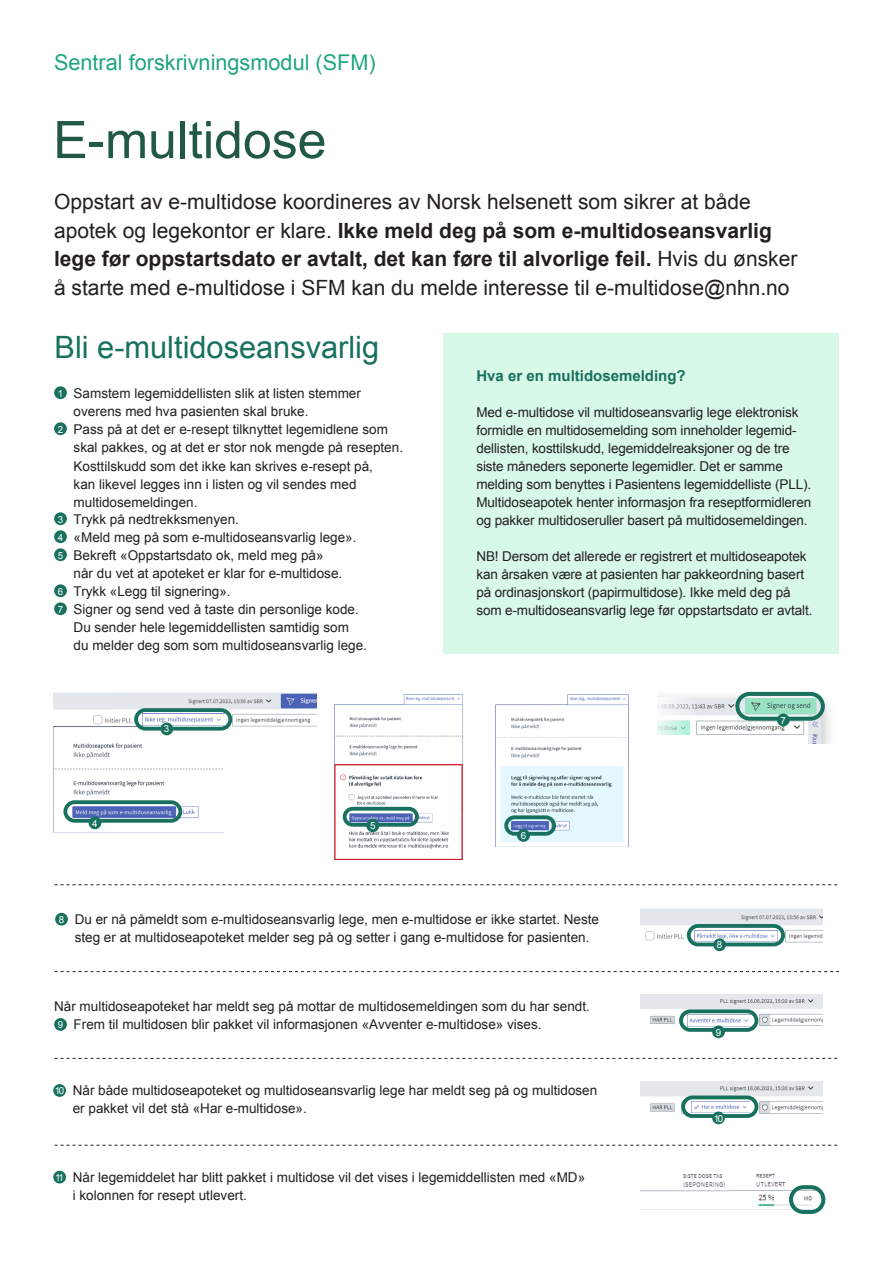
<style>
.page{position:relative;width:893px;height:1263px;background:#fff}
.page>*{position:absolute;margin:0;border:0;box-sizing:border-box;transform-origin:0 0}
.H1_NHN_underoverskrift{font:51.75px "Arial";color:#215945}
.H2_NHN_mellomtittel{font:30.75px "Arial";color:#18705f}
.t1{font:21.75px "Arial";color:#1ea57f}
.NHN_Ingress{font:21px/28.5px "Arial";color:#231f20}
.NHN_brødtekst{font:700 15px "Arial";color:#18705f}
.NHN_brødtekst_innrykk_tallpunkt{font:13.5px/18px "Arial";color:#231f20}
.NHN_brødtekst-2{font:13.5px/18px "Arial";letter-spacing:-.01em;color:#231f20}
.t2{font:9.75px "Arial";color:#fff}
.s1{font-weight:700}
</style>
<div class="page">
<div style="left:632px;top:689px;width:204px;height:78px;background:#231f20;opacity:.45"></div>
<img style="left:695px;top:698px;width:126px;height:46px">
<div style="left:625px;top:744px;width:215px;height:57px;background:#fff"></div>
<div style="left:735px;top:692px;width:90px;height:29px;border:4px solid #18705f;border-radius:12px"></div>
<div style="left:777px;top:713px;width:13px;height:13px;background:#18705f;border-radius:50%"></div>
<div style="left:603px;top:679px;width:53px;height:97px;background:#fff"></div>
<svg style="left:656px;top:697px;width:39px;height:47px"></svg>
<img style="left:138px;top:692px;width:179px;height:38px">
<img style="left:53px;top:715px;width:171px;height:118px">
<div style="left:63px;top:800px;width:119px;height:23px;border:4px solid #18705f;border-radius:9px"></div>
<div style="left:89px;top:816px;width:12px;height:13px;background:#18705f;border-radius:50%"></div>
<img style="left:334px;top:694px;width:129px;height:165px">
<svg style="left:55px;top:971px;width:784px;height:1px"></svg>
<svg style="left:55px;top:1058px;width:782px;height:1px"></svg>
<svg style="left:55px;top:1145px;width:782px;height:1px"></svg>
<svg style="left:55px;top:884px;width:782px;height:1px"></svg>
<div style="left:54px;top:1018px;width:13px;height:13px;background:#18705f;border-radius:50%"></div>
<div style="left:53px;top:1084px;width:13px;height:13px;background:#18705f;border-radius:50%"></div>
<div style="left:53px;top:1171px;width:13px;height:12px;background:#18705f;border-radius:50%"></div>
<div style="left:54px;top:386px;width:13px;height:13px;background:#18705f;border-radius:50%"></div>
<div style="left:54px;top:422px;width:13px;height:13px;background:#18705f;border-radius:50%"></div>
<div style="left:54px;top:512px;width:13px;height:13px;background:#18705f;border-radius:50%"></div>
<div style="left:54px;top:530px;width:13px;height:13px;background:#18705f;border-radius:50%"></div>
<div style="left:54px;top:548px;width:13px;height:13px;background:#18705f;border-radius:50%"></div>
<div style="left:54px;top:584px;width:13px;height:13px;background:#18705f;border-radius:50%"></div>
<div style="left:54px;top:602px;width:13px;height:13px;background:#18705f;border-radius:50%"></div>
<div style="left:55px;top:913px;width:13px;height:12px;background:#18705f;border-radius:50%"></div>
<img style="left:685px;top:994px;width:138px;height:41px">
<img style="left:640px;top:994px;width:45px;height:30px">
<svg style="left:681px;top:1011px;width:75px;height:19px"></svg>
<img style="left:687px;top:1015px;width:64px;height:11px">
<div style="left:679px;top:1009px;width:79px;height:23px;border:4px solid #18705f;border-radius:9px"></div>
<div style="left:712px;top:1025px;width:13px;height:13px;background:#18705f;border-radius:50%"></div>
<img style="left:685px;top:1081px;width:138px;height:43px">
<img style="left:640px;top:1081px;width:45px;height:33px">
<div style="left:683px;top:1097px;width:73px;height:19px;background:#fff;border-radius:9px"></div>
<img style="left:691px;top:1101px;width:59px;height:12px">
<div style="left:681px;top:1095px;width:77px;height:23px;border:4px solid #18705f;border-radius:9px"></div>
<div style="left:712px;top:1111px;width:13px;height:13px;background:#18705f;border-radius:50%"></div>
<div style="left:444px;top:334px;width:395px;height:320px;background:#d8f8e8"></div>
<svg style="left:139px;top:713px;width:88px;height:12px"></svg>
<div style="left:134px;top:708px;width:98px;height:22px;border:4px solid #18705f;border-radius:9px"></div>
<img style="left:142px;top:713px;width:83px;height:12px">
<div style="left:160px;top:722px;width:13px;height:13px;background:#18705f;border-radius:50%"></div>
<img style="left:691px;top:908px;width:132px;height:35px">
<img style="left:641px;top:908px;width:50px;height:33px">
<svg style="left:692px;top:929px;width:88px;height:12px"></svg>
<div style="left:687px;top:924px;width:98px;height:22px;border:4px solid #18705f;border-radius:9px"></div>
<img style="left:695px;top:930px;width:82px;height:11px">
<div style="left:713px;top:938px;width:13px;height:13px;background:#18705f;border-radius:50%"></div>
<div style="left:343px;top:807px;width:76px;height:20px;border:4px solid #18705f;border-radius:8px"></div>
<div style="left:366px;top:819px;width:13px;height:13px;background:#18705f;border-radius:50%"></div>
<img style="left:495px;top:694px;width:134px;height:152px">
<div style="left:504px;top:815px;width:52px;height:21px;border:4px solid #18705f;border-radius:8px"></div>
<div style="left:517px;top:829px;width:13px;height:13px;background:#18705f;border-radius:50%"></div>
<img style="left:728px;top:1173px;width:92px;height:19px">
<img style="left:640px;top:1174px;width:88px;height:36px">
<img style="left:641px;top:1192px;width:134px;height:18px">
<img style="left:775px;top:1192px;width:48px;height:18px">
<div style="left:789px;top:1185px;width:36px;height:29px;border:4px solid #18705f;border-radius:12px"></div>
<h3 class="t1" style="left:54px;top:48px;width:323px">Sentral forskrivningsmodul (SFM)</h3>
<p class="H1_NHN_underoverskrift" style="left:53px;top:106px;width:275px">E-multidose</p>
<p class="NHN_Ingress" style="left:54px;top:188px;width:745px">Oppstart av e-multidose koordineres av Norsk helsenett som sikrer at både apotek og legekontor er klare. <span class="s1">Ikke meld deg på som e-multidoseansvarlig lege før oppstartsdato er avtalt, det kan føre til alvorlige feil.</span> Hvis du ønsker å starte med e-multidose i SFM kan du melde interesse til e-multidose@nhn.no</p>
<p class="H2_NHN_mellomtittel" style="left:55px;top:328px;width:326px">Bli e-multidoseansvarlig</p>
<p class="t2" style="left:58px;top:387px;width:7px">1</p>
<p class="NHN_brødtekst_innrykk_tallpunkt" style="left:74px;top:384px;width:289px">Samstem legemiddellisten slik at listen stemmer overens med hva pasienten skal bruke.</p>
<p class="t2" style="left:58px;top:423px;width:7px">2</p>
<p class="NHN_brødtekst_innrykk_tallpunkt" style="left:74px;top:420px;width:331px">Pass på at det er e-resept tilknyttet legemidlene som skal pakkes, og at det er stor nok mengde på resepten.</p>
<p class="NHN_brødtekst_innrykk_tallpunkt" style="left:74px;top:457px;width:301px">Kosttilskudd som det ikke kan skrives e-resept på, kan likevel legges inn i listen og vil sendes med multidosemeldingen.</p>
<p class="t2" style="left:58px;top:513px;width:7px">3</p>
<p class="NHN_brødtekst_innrykk_tallpunkt" style="left:74px;top:510px;width:167px">Trykk på nedtrekksmenyen.</p>
<p class="t2" style="left:58px;top:531px;width:7px">4</p>
<p class="NHN_brødtekst_innrykk_tallpunkt" style="left:74px;top:528px;width:284px">«Meld meg på som e-multidoseansvarlig lege».</p>
<p class="t2" style="left:58px;top:549px;width:7px">5</p>
<p class="NHN_brødtekst_innrykk_tallpunkt" style="left:74px;top:546px;width:270px">Bekreft «Oppstartsdato ok, meld meg på» når du vet at apoteket er klar for e-multidose.</p>
<p class="t2" style="left:58px;top:585px;width:7px">6</p>
<p class="NHN_brødtekst_innrykk_tallpunkt" style="left:74px;top:582px;width:159px">Trykk «Legg til signering».</p>
<p class="t2" style="left:58px;top:603px;width:7px">7</p>
<p class="NHN_brødtekst_innrykk_tallpunkt" style="left:74px;top:600px;width:295px">Signer og send ved å taste din personlige kode.<br>Du sender hele legemiddellisten samtidig som du melder deg som som multidoseansvarlig lege.</p>
<p class="t2" style="left:92px;top:817px;width:7px">4</p>
<p class="t2" style="left:164px;top:722px;width:7px">3</p>
<p class="t2" style="left:370px;top:819px;width:7px">5</p>
<p class="NHN_brødtekst" style="left:476px;top:366px;width:211px">Hva er en multidosemelding?</p>
<p class="NHN_brødtekst-2" style="left:476px;top:403px;width:336px">Med e-multidose vil multidoseansvarlig lege elektronisk formidle en multidosemelding som inneholder legemid&shy;dellisten, kosttilskudd, legemiddelreaksjoner og de tre siste måneders seponerte legemidler. Det er samme melding som benyttes i Pasientens legemiddelliste (PLL).<br>Multidoseapotek henter informasjon fra reseptformidleren og pakker multidoseruller basert på multidosemeldingen.</p>
<p class="NHN_brødtekst-2" style="left:476px;top:547px;width:337px">NB! Dersom det allerede er registrert et multidoseapotek kan årsaken være at pasienten har pakkeordning basert på ordinasjonskort (papirmultidose). Ikke meld deg på som e-multidoseansvarlig lege før oppstartsdato er avtalt.</p>
<p class="t2" style="left:521px;top:829px;width:7px">6</p>
<p class="t2" style="left:781px;top:714px;width:7px">7</p>
<p class="t2" style="left:59px;top:913px;width:7px">8</p>
<p class="NHN_brødtekst_innrykk_tallpunkt" style="left:75px;top:910px;width:526px">Du er nå påmeldt som e-multidoseansvarlig lege, men e-multidose er ikke startet. Neste steg er at multidoseapoteket melder seg på og setter i gang e-multidose for pasienten.</p>
<p class="NHN_brødtekst_innrykk_tallpunkt" style="left:54px;top:998px;width:537px">Når multidoseapoteket har meldt seg på mottar de multidosemeldingen som du har sendt.</p>
<p class="t2" style="left:58px;top:1018px;width:7px">9</p>
<p class="NHN_brødtekst_innrykk_tallpunkt" style="left:74px;top:1016px;width:469px">Frem til multidosen blir pakket vil informasjonen «Avventer e-multidose» vises.</p>
<p class="t2" style="left:55px;top:1084px;width:11px">10</p>
<p class="NHN_brødtekst_innrykk_tallpunkt" style="left:73px;top:1082px;width:526px">Når både multidoseapoteket og multidoseansvarlig lege har meldt seg på og multidosen er pakket vil det stå «Har e-multidose».</p>
<p class="t2" style="left:55px;top:1171px;width:10px">11</p>
<p class="NHN_brødtekst_innrykk_tallpunkt" style="left:73px;top:1168px;width:514px">Når legemiddelet har blitt pakket i multidose vil det vises i legemiddellisten med «MD» i kolonnen for resept utlevert.</p>
<p class="t2" style="left:717px;top:938px;width:7px">8</p>
<p class="t2" style="left:716px;top:1026px;width:7px">9</p>
<p class="t2" style="left:714px;top:1112px;width:11px">10</p>
</div>
